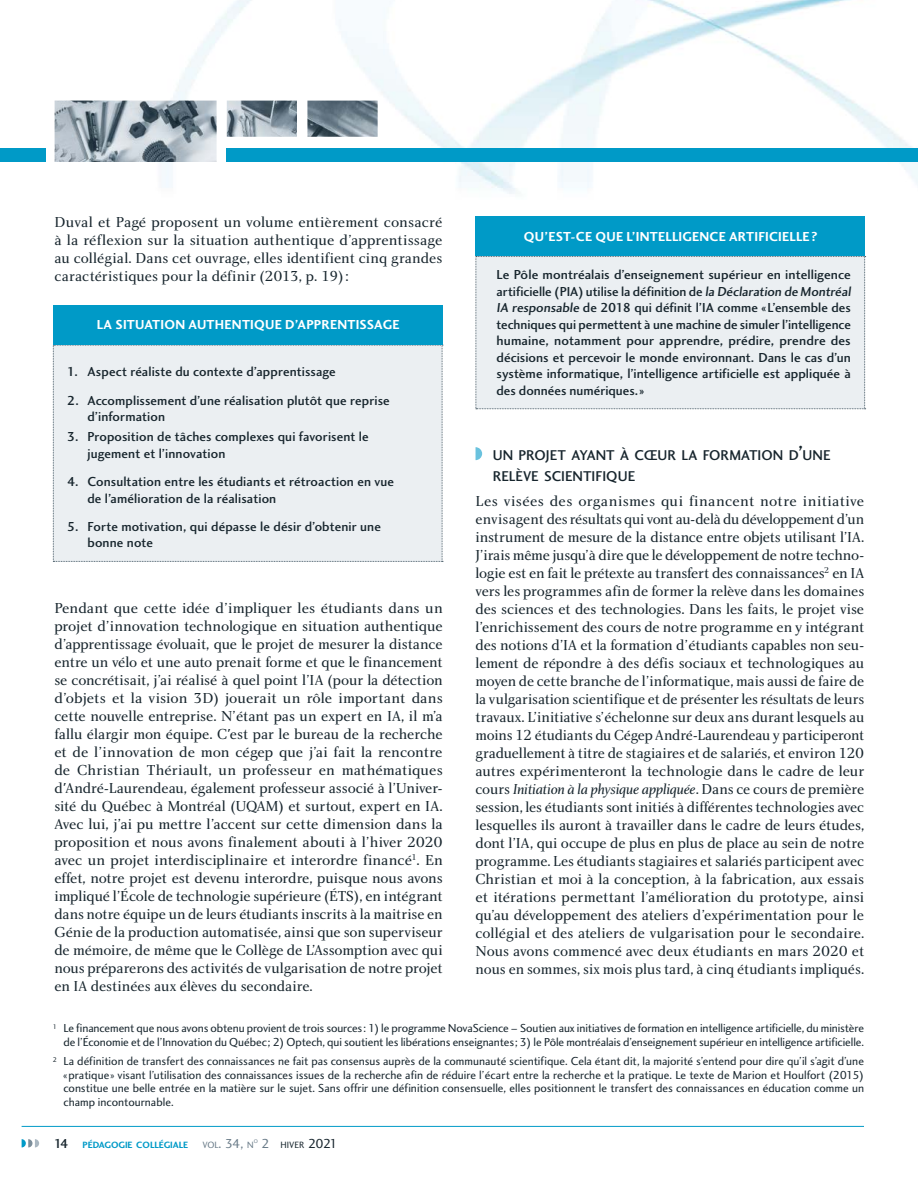
<style>
.page{position:relative;width:918px;height:1188px;background:#fff}
.page>*{position:absolute;margin:0;border:0;box-sizing:border-box;transform-origin:0 0}
.Article__OK{font:15px/18px "Charlotte Book Plain";letter-spacing:-.005em;color:#17252d;text-align:justify}
.SousTitre__OK{font:14.7px/21px "Charlotte Sans Medium Plain";letter-spacing:.005em;color:#17252d}
.Article__OK-2{font:13.5px/16.5px "Charlotte Sans Medium Plain";letter-spacing:.005em;color:#17252d}
.Article__OK-3{font:13.5px "Charlotte Sans Bold Plain";letter-spacing:.015em;color:#fff}
.E-_texte_des_notes_e{font:12px/13.5px "Charlotte Sans Book Plain";letter-spacing:-.01em;color:#17252d;text-align:right}
.t1{font:9.45px "Charlotte Sans Bold Plain";color:#009ac7}
.t2{font:9.45px "Charlotte Sans Book Plain";color:#17252d}
.t3{font:9.45px "Charlotte Sans Book Plain";color:#697b88}
.t4{font:5.55px "Charlotte Sans Book Plain";color:#697b88}
.s1{font-size:21px}
.s2{font-family:"Charlotte Book Italic Plain"}
.s3{font-family:"Charlotte Sans Medium Plain";font-size:13.5px;color:#17252d}
.s4{font-size:13.5px}
.s5{font-size:13.5px;color:#697b88}
</style>
<div class="page">
<img style="left:54px;top:0;width:864px;height:194px">
<div style="left:227px;top:148px;width:691px;height:14px;background:#009ac7"></div>
<div style="left:0;top:148px;width:46px;height:14px;background:#009ac7"></div>
<hr style="left:22px;top:1126px;width:842px;height:1px;background:#009ac7">
<svg style="left:22px;top:1139px;width:17px;height:9px"></svg>
<img style="left:55px;top:101px;width:323px;height:61px">
<svg style="left:476px;top:447px;width:6px;height:13px"></svg>
<div style="left:53px;top:345px;width:390px;height:217px;background:#ebeff2"></div>
<div style="left:53px;top:305px;width:389px;height:40px;background:#009ac7"></div>
<div style="left:476px;top:256px;width:390px;height:153px;background:#ebeff2"></div>
<div style="left:476px;top:217px;width:389px;height:39px;background:#009ac7"></div>
<p class="Article__OK" style="left:55px;top:212px;width:389px">Duval et Pagé proposent un volume entièrement consacré à la réflexion sur la situation authentique d’apprentissage au collégial. Dans cet ouvrage, elles identifient cinq grandes caractéristiques pour la définir (2013, p. 19):</p>
<p class="Article__OK-3" style="left:97px;top:317px;width:304px">LA SITUATION AUTHENTIQUE D’APPRENTISSAGE</p>
<p class="Article__OK-2" style="left:67px;top:363px;width:270px">1. Aspect réaliste du contexte d’apprentissage</p>
<p class="Article__OK-2" style="left:87px;top:392px;width:304px;text-indent:-20px">2. Accomplissement d’une réalisation plutôt que reprise d’information</p>
<p class="Article__OK-2" style="left:87px;top:428px;width:283px;text-indent:-20px">3. Proposition de tâches complexes qui favorisent le jugement et l’innovation</p>
<p class="Article__OK-2" style="left:87px;top:473px;width:308px;text-indent:-20px">4. Consultation entre les étudiants et rétroaction en vue de l’amélioration de la réalisation</p>
<p class="Article__OK-2" style="left:87px;top:518px;width:295px;text-indent:-20px">5. Forte motivation, qui dépasse le désir d’obtenir une bonne note</p>
<p class="Article__OK" style="left:54px;top:599px;width:390px">Pendant que cette idée d’impliquer les étudiants dans un projet d’innovation technologique en situation authentique d’apprentissage évoluait, que le projet de mesurer la distance entre un vélo et une auto prenait forme et que le financement se concrétisait, j’ai réalisé à quel point l’IA (pour la détection d’objets et la vision 3D) jouerait un rôle important dans cette nouvelle entreprise. N’étant pas un expert en IA, il m’a fallu élargir mon équipe. C'est par le bureau de la recherche et de l’innovation de mon cégep que j’ai fait la rencontre de Christian Thériault, un professeur en mathématiques d'André-Laurendeau, également professeur associé à l’Univer&shy;sité du Québec à Montréal (UQAM) et surtout, expert en IA.<br>Avec lui, j’ai pu mettre l’accent sur cette dimension dans la proposition et nous avons finalement abouti à l’hiver 2020 avec un projet interdisciplinaire et interordre financé<sup>1</sup>. En effet, notre projet est devenu interordre, puisque nous avons impliqué l’École de technologie supérieure (ÉTS), en intégrant dans notre équipe un de leurs étudiants inscrits à la maitrise en Génie de la production automatisée, ainsi que son superviseur de mémoire, de même que le Collège de L’Assomption avec qui nous préparerons des activités de vulgarisation de notre projet en IA destinées aux élèves du secondaire.</p>
<p class="Article__OK-3" style="left:524px;top:228px;width:295px">QU’EST-CE QUE L’INTELLIGENCE ARTIFICIELLE?</p>
<p class="Article__OK-2" style="left:497px;top:267px;width:364px">Le Pôle montréalais d’enseignement supérieur en intelligence artificielle (PIA) utilise la définition de laDéclarationdeMontréal IAresponsablede 2018 qui définit l’IA comme «L’ensemble des techniques qui permettent à une machine de simuler l’intelligence humaine, notamment pour apprendre, prédire, prendre des décisions et percevoir le monde environnant. Dans le cas d’un système informatique, l’intelligence artificielle est appliquée à des données numériques.»</p>
<p class="SousTitre__OK" style="left:493px;top:445px;width:339px">UN PROJET AYANT À CŒUR LA FORMATION D<span class="s1">’</span>UNE<br>RELÈVE SCIENTIFIQUE</p>
<p class="Article__OK" style="left:476px;top:492px;width:390px">Les visées des organismes qui financent notre initiative envisagent des résultats qui vont au-delà du développement d’un instrument de mesure de la distance entre objets utilisant l’IA.<br>J’irais même jusqu’à dire que le développement de notre techno&shy;logie est en fait le prétexte au transfert des connaissances<sup>2</sup> en IA vers les programmes afin de former la relève dans les domaines des sciences et des technologies. Dans les faits, le projet vise l’enrichissement des cours de notre programme en y intégrant des notions d’IA et la formation d’étudiants capables non seu&shy;lement de répondre à des défis sociaux et technologiques au moyen de cette branche de l’informatique, mais aussi de faire de la vulgarisation scientifique et de présenter les résultats de leurs travaux. L’initiative s’échelonne sur deux ans durant lesquels au moins 12 étudiants du Cégep André-Laurendeau y participeront graduellement à titre de stagiaires et de salariés, et environ 120 autres expérimenteront la technologie dans le cadre de leur cours <span class="s2">Initiation à la physique appliquée</span>. Dans ce cours de première session, les étudiants sont initiés à différentes technologies avec lesquelles ils auront à travailler dans le cadre de leurs études, dont l’IA, qui occupe de plus en plus de place au sein de notre programme. Les étudiants stagiaires et salariés participent avec Christian et moi à la conception, à la fabrication, aux essais et itérations permettant l’amélioration du prototype, ainsi qu’au développement des ateliers d’expérimentation pour le collégial et des ateliers de vulgarisation pour le secondaire.<br>Nous avons commencé avec deux étudiants en mars 2020 et nous en sommes, six mois plus tard, à cinq étudiants impliqués.</p>
<p class="E-_texte_des_notes_e" style="left:53px;top:1022px;width:813px"><sup>1</sup> Le financement que nous avons obtenu provient de trois sources: 1) le programme NovaScience – Soutien aux initiatives de formation en intelligence artificielle, du ministère de l’Économie et de l’Innovation du Québec; 2) Optech, qui soutient les libérations enseignantes; 3) le Pôle montréalais d’enseignement supérieur en intelligence artificielle.</p>
<p class="E-_texte_des_notes_e" style="left:63px;top:1055px;width:802px;text-align:justify;text-indent:-10px"><sup>2</sup> La définition de transfert des connaissances ne fait pas consensus auprès de la communauté scientifique. Cela étant dit, la majorité s’entend pour dire qu’il s’agit d’une «pratique» visant l’utilisation des connaissances issues de la recherche afin de réduire l’écart entre la recherche et la pratique. Le texte de Marion et Houlfort (2015) constitue une belle entrée en la matière sur le sujet. Sans offrir une définition consensuelle, elles positionnent le transfert des connaissances en éducation comme un champ incontournable.</p>
<p class="t1" style="left:54px;top:1139px;width:136px"><span class="s3">14</span> PÉDAGOGIE COLLÉGIALE</p>
<p class="t3" style="left:202px;top:1139px;width:53px">VOL<span class="s4">. 34,</span> N</p>
<p class="t4" style="left:254px;top:1138px;width:6px">O</p>
<p class="t2" style="left:262px;top:1139px;width:78px"><span class="s5">2</span> HIVER <span class="s4">2021</span></p>
</div>
